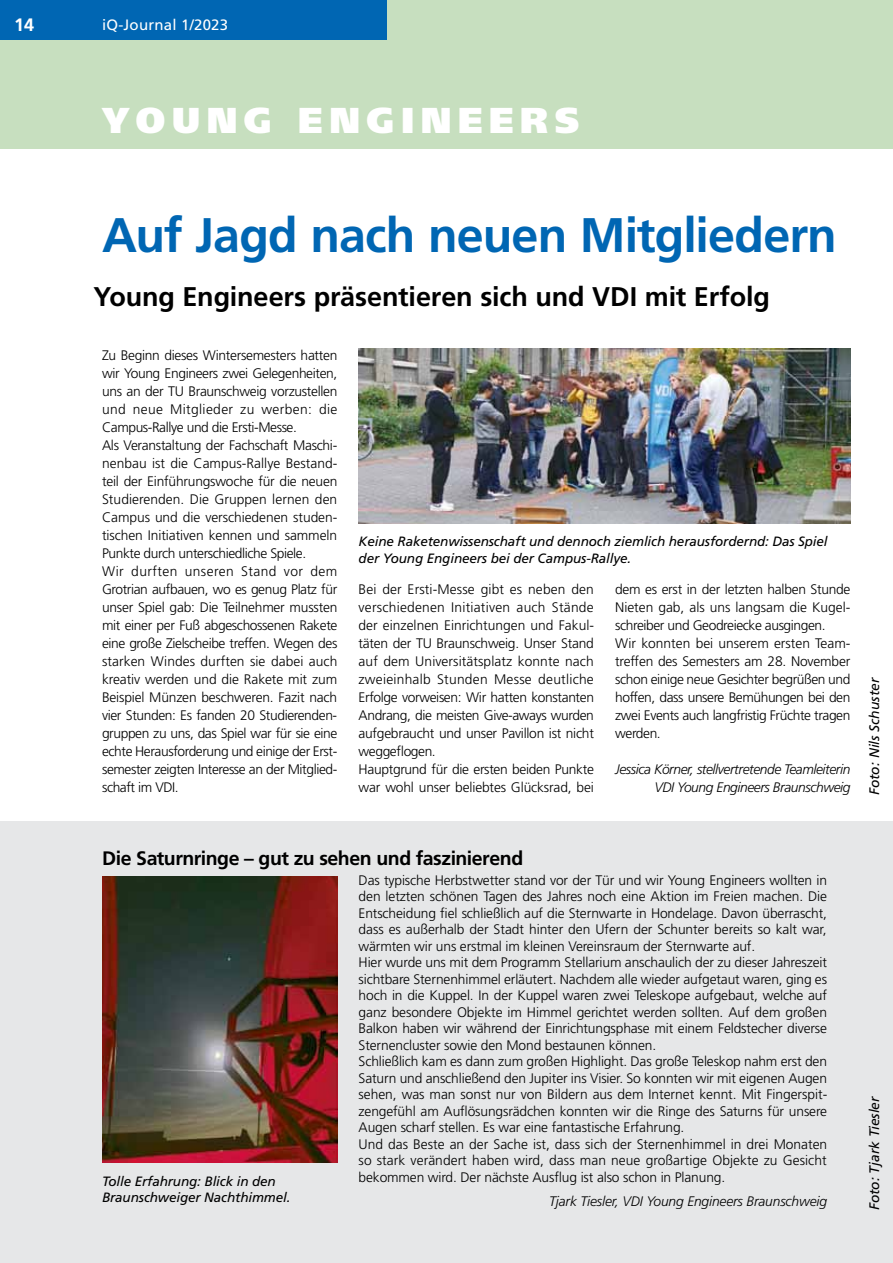
<style>
.page{position:relative;width:893px;height:1263px;background:#fff}
.page>*{position:absolute;margin:0;border:0;box-sizing:border-box;transform-origin:0 0}
.t1{font:700 48.45px "Frutiger";letter-spacing:-.02em;color:#0066b3}
.t2{font:900 36px "Frutiger";letter-spacing:.18em;color:#fff}
.t3{font:700 27px "Frutiger";letter-spacing:-.005em;color:#000}
.t4{font:700 19.5px "Frutiger";letter-spacing:-.025em;color:#000}
.t5{font:700 18px "Frutiger";color:#fff}
.t6{font:15px "Frutiger";letter-spacing:.015em;color:#fff}
.t7{font:300 13.8px/18px "Frutiger";letter-spacing:-.01em;color:#000}
.t8{font:300 13.8px/18px "Frutiger";letter-spacing:-.03em;color:#000}
.t9{font:italic 300 13.8px/18px "Frutiger";letter-spacing:-.03em;color:#000;text-align:right}
.t10{font:italic 300 13.8px "Frutiger";letter-spacing:-.01em;color:#000}
.t11{font:italic 13.8px "Frutiger";color:#000}
.t12{font:italic 13.5px/16.5px "Frutiger";letter-spacing:-.01em;color:#000}
</style>
<div class="page">
<div style="left:0;top:0;width:893px;height:149px;background:#c7dfbf"></div>
<div style="left:0;top:0;width:387px;height:39px;background:#0066b3"></div>
<img style="left:359px;top:349px;width:491px;height:174px">
<div style="left:0;top:822px;width:893px;height:441px;background:#e6e7e8"></div>
<img style="left:102px;top:876px;width:235px;height:286px">
<h3 class="t5" style="left:14px;top:14px;width:22px">14</h3>
<p class="t6" style="left:102px;top:16px;width:128px">iQ-Journal 1/2023</p>
<h2 class="t2" style="left:102px;top:99px;width:479px">YOUNG ENGINEERS</h2>
<h1 class="t1" style="left:102px;top:207px;width:736px">Auf Jagd nach neuen Mitgliedern</h1>
<h3 class="t3" style="left:94px;top:281px;width:678px">Young Engineers präsentieren sich und VDI mit Erfolg</h3>
<p class="t7" style="left:102px;top:346px;width:237px">Zu Beginn dieses Wintersemesters hatten wir Young Engineers zwei Gelegenheiten, uns an der TU Braunschweig vorzustellen und neue Mitglieder zu werben: die Campus-Rallye und die Ersti-Messe.<br>Als Veranstaltung der Fachschaft Maschi&shy;nenbau ist die Campus-Rallye Bestand&shy;teil der Einführungswoche für die neuen Studierenden. Die Gruppen lernen den Campus und die verschiedenen studen&shy;tischen Initiativen kennen und sammeln Punkte durch unterschiedliche Spiele.<br>Wir durften unseren Stand vor dem Grotrian aufbauen, wo es genug Platz für unser Spiel gab: Die Teilnehmer mussten mit einer per Fuß abgeschossenen Rakete eine große Zielscheibe treffen. Wegen des starken Windes durften sie dabei auch kreativ werden und die Rakete mit zum Beispiel Münzen beschweren. Fazit nach vier Stunden: Es fanden 20 Studierenden&shy;gruppen zu uns, das Spiel war für sie eine echte Herausforderung und einige der Erst&shy;semester zeigten Interesse an der Mitglied&shy;schaft im VDI.</p>
<p class="t12" style="left:359px;top:533px;width:471px">Keine Raketenwissenschaft und dennoch ziemlich herausfordernd: Das Spiel der Young Engineers bei der Campus-Rallye.</p>
<p class="t7" style="left:359px;top:580px;width:237px">Bei der Ersti-Messe gibt es neben den verschiedenen Initiativen auch Stände der einzelnen Einrichtungen und Fakul&shy;täten der TU Braunschweig. Unser Stand auf dem Universitätsplatz konnte nach zweieinhalb Stunden Messe deutliche Erfolge vorweisen: Wir hatten konstanten Andrang, die meisten Give-aways wurden aufgebraucht und unser Pavillon ist nicht weggeflogen.<br>Hauptgrund für die ersten beiden Punkte war wohl unser beliebtes Glücksrad, bei</p>
<p class="t8" style="left:615px;top:580px;width:237px">dem es erst in der letzten halben Stunde Nieten gab, als uns langsam die Kugel&shy;schreiber und Geodreiecke ausgingen.<br>Wir konnten bei unserem ersten Team&shy;treffen des Semesters am 28. November schon einige neue Gesichter begrüßen und hoffen, dass unsere Bemühungen bei den zwei Events auch langfristig Früchte tragen werden.</p>
<p class="t9" style="left:615px;top:760px;width:237px">Jessica Körner, stellvertretende Teamleiterin<br>VDI Young Engineers Braunschweig</p>
<p class="t11" style="left:866px;top:795px;width:119px;rotate:-90deg">Foto: Nils Schuster</p>
<h3 class="t4" style="left:102px;top:847px;width:423px">Die Saturnringe – gut zu sehen und faszinierend</h3>
<p class="t7" style="left:359px;top:872px;width:470px;line-height:16.5px">Das typische Herbstwetter stand vor der Tür und wir Young Engineers wollten in den letzten schönen Tagen des Jahres noch eine Aktion im Freien machen. Die Entscheidung fiel schließlich auf die Sternwarte in Hondelage. Davon überrascht, dass es außerhalb der Stadt hinter den Ufern der Schunter bereits so kalt war, wärmten wir uns erstmal im kleinen Vereinsraum der Sternwarte auf.<br>Hier wurde uns mit dem Programm Stellarium anschaulich der zu dieser Jahreszeit sichtbare Sternenhimmel erläutert. Nachdem alle wieder aufgetaut waren, ging es hoch in die Kuppel. In der Kuppel waren zwei Teleskope aufgebaut, welche auf ganz besondere Objekte im Himmel gerichtet werden sollten. Auf dem großen Balkon haben wir während der Einrichtungsphase mit einem Feldstecher diverse Sternencluster sowie den Mond bestaunen können.<br>Schließlich kam es dann zum großen Highlight. Das große Teleskop nahm erst den Saturn und anschließend den Jupiter ins Visier. So konnten wir mit eigenen Augen sehen, was man sonst nur von Bildern aus dem Internet kennt. Mit Fingerspit&shy;zengefühl am Auflösungsrädchen konnten wir die Ringe des Saturns für unsere Augen scharf stellen. Es war eine fantastische Erfahrung.<br>Und das Beste an der Sache ist, dass sich der Sternenhimmel in drei Monaten so stark verändert haben wird, dass man neue großartige Objekte zu Gesicht bekommen wird. Der nächste Ausflug ist also schon in Planung.</p>
<p class="t10" style="left:549px;top:1193px;width:279px">Tjark Tiesler, VDI Young Engineers Braunschweig</p>
<p class="t12" style="left:102px;top:1173px;width:190px">Tolle Erfahrung: Blick in den<br>Braunschweiger Nachthimmel.</p>
<p class="t11" style="left:866px;top:1210px;width:116px;rotate:-90deg">Foto: Tjark Tiesler</p>
</div>
